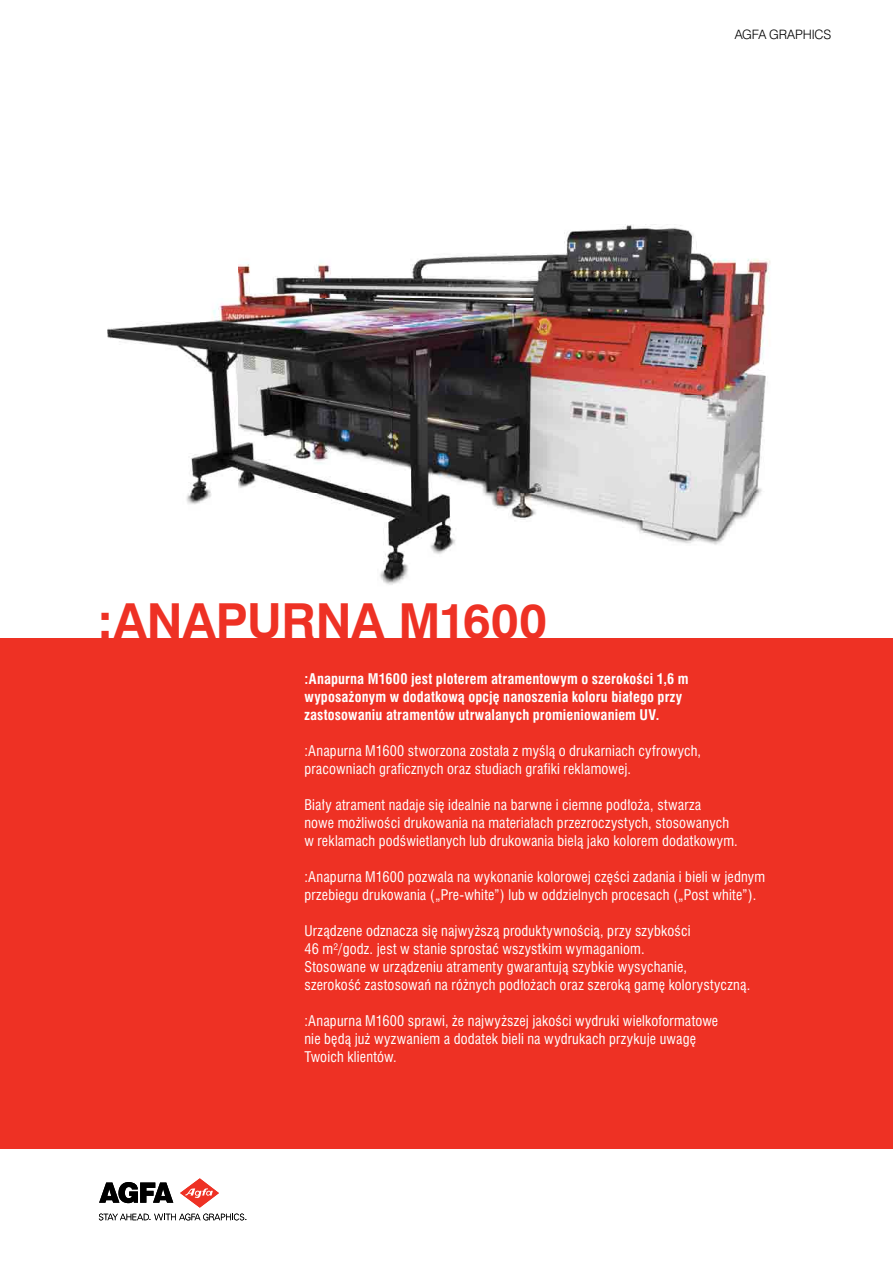
<style>
.page{position:relative;width:893px;height:1263px;background:#fff}
.page>*{position:absolute;margin:0;border:0;box-sizing:border-box;transform-origin:0 0}
.t1{font:700 45px "Swis 721 PL";color:#ee3124}
.t2{font:13.5px/18px "Swis 721 Cn PL";letter-spacing:.015em;color:#fff}
.t3{font:700 13.5px/18px "Swis 721 Cn PL";letter-spacing:.01em;color:#fff}
.t4{font:12px "Swis 721 Lt PL";letter-spacing:-.015em;color:#000}
</style>
<div class="page">
<svg style="left:99px;top:1213px;width:147px;height:7px"></svg>
<svg style="left:99px;top:1182px;width:74px;height:21px"></svg>
<svg style="left:180px;top:1178px;width:39px;height:29px"></svg>
<div style="left:0;top:638px;width:893px;height:510px;background:#ee3124"></div>
<img style="left:107px;top:224px;width:663px;height:361px">
<p class="t4" style="left:735px;top:27px;width:98px">AGFA GRAPHICS</p>
<h1 class="t1" style="left:98px;top:591px;width:450px">:ANAPURNA M1600</h1>
<p class="t3" style="left:304px;top:670px;width:386px">:Anapurna M1600 jest ploterem atramentowym o szerokości 1,6 m wyposażonym w dodatkową opcję nanoszenia koloru białego przy zastosowaniu atramentów utrwalanych promieniowaniem UV.</p>
<p class="t2" style="left:304px;top:742px;width:398px">:Anapurna M1600 stworzona została z myślą o drukarniach cyfrowych, pracowniach graficznych oraz studiach grafiki reklamowej.</p>
<p class="t2" style="left:304px;top:796px;width:435px">Biały atrament nadaje się idealnie na barwne i ciemne podłoża, stwarza<br>nowe możliwości drukowania na materiałach przezroczystych, stosowanych w reklamach podświetlanych lub drukowania bielą jako kolorem dodatkowym.</p>
<p class="t2" style="left:304px;top:868px;width:462px">:Anapurna M1600 pozwala na wykonanie kolorowej części zadania i bieli w jednym przebiegu drukowania („Pre-white”) lub w oddzielnych procesach („Post white”).</p>
<p class="t2" style="left:304px;top:922px;width:447px">Urządzene odznacza się najwyższą produktywnością, przy szybkości<br>46 m²/godz. jest w stanie sprostać wszystkim wymaganiom.<br>Stosowane w urządzeniu atramenty gwarantują szybkie wysychanie,<br>szerokość zastosowań na różnych podłożach oraz szeroką gamę kolorystyczną.</p>
<p class="t2" style="left:304px;top:1012px;width:415px">:Anapurna M1600 sprawi, że najwyższej jakości wydruki wielkoformatowe nie będą już wyzwaniem a dodatek bieli na wydrukach przykuje uwagę<br>Twoich klientów.</p>
</div>
